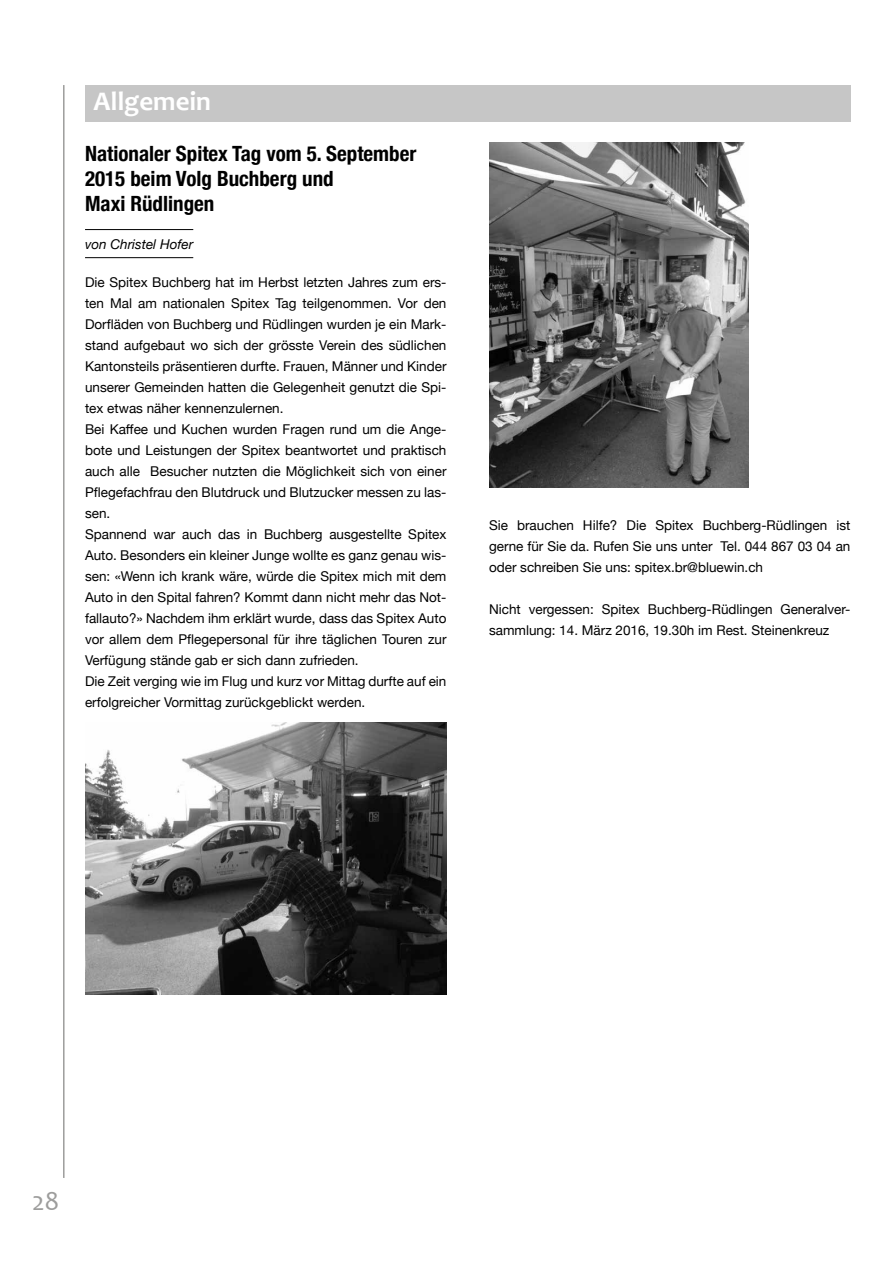
<style>
.page{position:relative;width:893px;height:1263px;background:#fff}
.page>*{position:absolute;margin:0;border:0;box-sizing:border-box;transform-origin:0 0}
.t1{font:700 27px "Candara";color:#fff}
.t2{font:27px "Candara";color:#9d9d9c}
.t3{font:700 condensed 21px/25.2px "Helvetica Neue";color:#000}
.t4{font:13.5px/21px "Helvetica Neue";color:#000}
.t5{font:italic 13.5px "Helvetica Neue";color:#000}
</style>
<div class="page">
<hr style="left:63px;top:85px;width:2px;height:1093px;background:#9d9d9c">
<div style="left:85px;top:85px;width:765px;height:36px;background:#c6c6c6"></div>
<hr style="left:85px;top:229px;width:108px;height:1px;background:#000">
<hr style="left:85px;top:257px;width:108px;height:1px;background:#000">
<img style="left:85px;top:723px;width:361px;height:271px">
<img style="left:489px;top:142px;width:259px;height:346px">
<h1 class="t1" style="left:94px;top:84px;width:119px">Allgemein</h1>
<h2 class="t3" style="left:85px;top:139px;width:333px">Nationaler Spitex Tag vom 5. September<br>2015 beim Volg Buchberg und<br>Maxi Rüdlingen</h2>
<p class="t5" style="left:85px;top:234px;width:110px">von Christel Hofer</p>
<p class="t4" style="left:85px;top:272px;width:363px">Die Spitex Buchberg hat im Herbst letzten Jahres zum ers&shy;ten Mal am nationalen Spitex Tag teilgenommen. Vor den Dorfläden von Buchberg und Rüdlingen wurden je ein Mark&shy;stand aufgebaut wo sich der grösste Verein des südlichen Kantonsteils präsentieren durfte. Frauen, Männer und Kinder unserer Gemeinden hatten die Gelegenheit genutzt die Spi&shy;tex etwas näher kennenzulernen.<br>Bei Kaffee und Kuchen wurden Fragen rund um die Ange&shy;bote und Leistungen der Spitex beantwortet und praktisch auch alle Besucher nutzten die Möglichkeit sich von einer Pflegefachfrau den Blutdruck und Blutzucker messen zu las&shy;sen.<br>Spannend war auch das in Buchberg ausgestellte Spitex Auto. Besonders ein kleiner Junge wollte es ganz genau wis&shy;sen: «Wenn ich krank wäre, würde die Spitex mich mit dem Auto in den Spital fahren? Kommt dann nicht mehr das Not&shy;fallauto?» Nachdem ihm erklärt wurde, dass das Spitex Auto vor allem dem Pflegepersonal für ihre täglichen Touren zur Verfügung stände gab er sich dann zufrieden.<br>Die Zeit verging wie im Flug und kurz vor Mittag durfte auf ein erfolgreicher Vormittag zurückgeblickt werden.</p>
<p class="t4" style="left:489px;top:515px;width:363px;text-align:justify">Sie brauchen Hilfe? Die Spitex Buchberg-Rüdlingen ist gerne für Sie da. Rufen Sie uns unter Tel. 044 867 03 04 an oder schreiben Sie uns: spitex.br@bluewin.ch</p>
<p class="t4" style="left:489px;top:599px;width:363px">Nicht vergessen: Spitex Buchberg-Rüdlingen Generalver&shy;sammlung: 14. März 2016, 19.30h im Rest. Steinenkreuz</p>
<h1 class="t2" style="left:32px;top:1185px;width:29px">28</h1>
</div>
